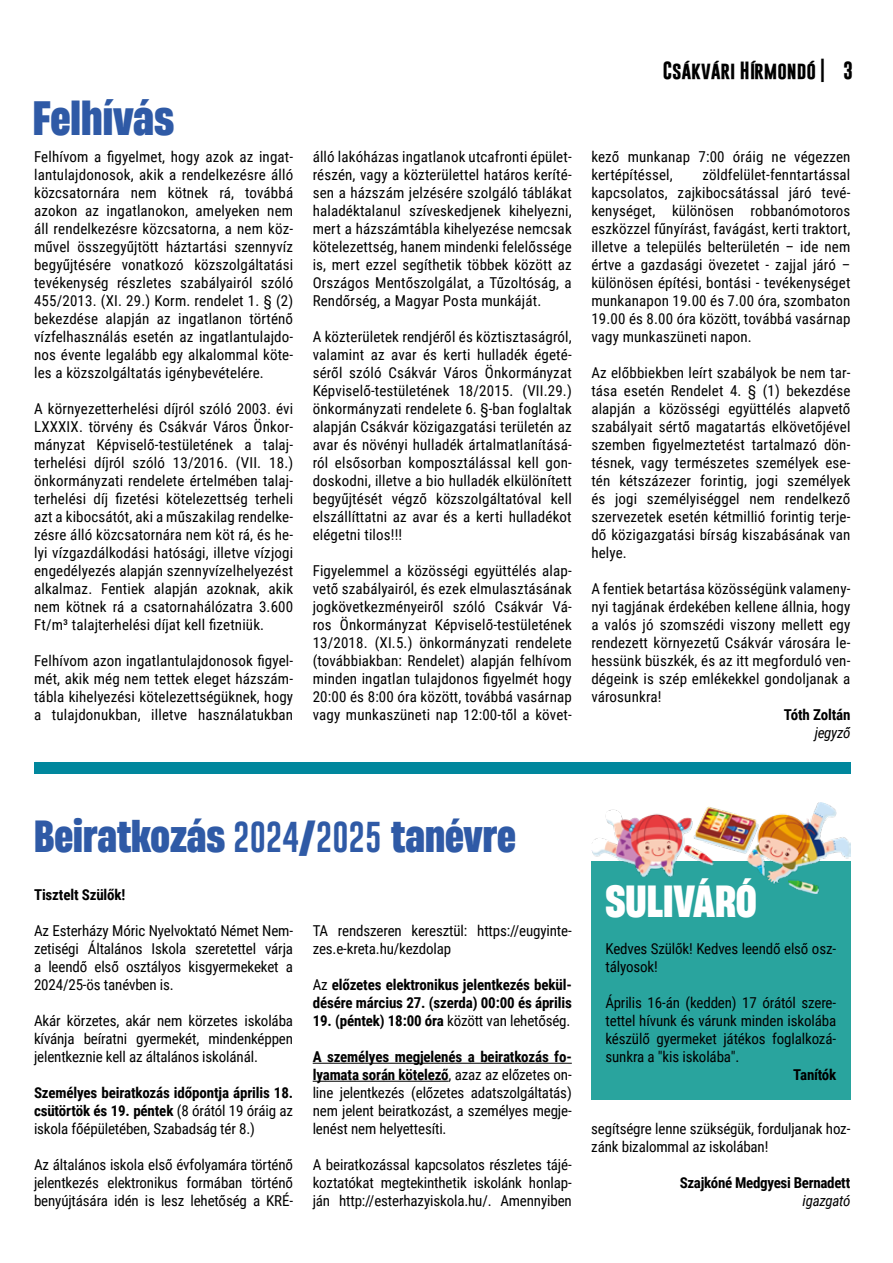
<style>
.page{position:relative;width:893px;height:1263px;background:#fff}
.page>*{position:absolute;margin:0;border:0;box-sizing:border-box;transform-origin:0 0}
.t1{font:800 45px "Heading Now Trial 57";color:#2f5aa6}
.t2{font:800 42px "Heading Now Trial 57";color:#2f5aa6}
.t3{font:800 42px "Heading Now Trial 57";color:#fff}
.t4{font:700 18px "Gobold";color:#000}
.t5{font:15px/18px "Roboto Condensed";color:#000;text-align:justify}
.t6{font:700 15px/18px "Roboto Condensed";letter-spacing:-.01em;color:#000;text-align:justify}
.t7{font:italic 15px "Roboto Condensed";letter-spacing:-.02em;color:#000}
.s1{font-family:"Gobold Lowplus";font-weight:400;font-size:31.5px}
.s2{font-weight:400}
.s3{font-weight:700}
</style>
<div class="page">
<div style="left:34px;top:762px;width:816px;height:11px;background:#00879d"></div>
<div style="left:591px;top:861px;width:259px;height:238px;background:#29a49e"></div>
<hr style="left:313px;top:1063px;width:259px;height:1px;background:#000">
<hr style="left:313px;top:1081px;width:136px;height:1px;background:#000">
<img style="left:591px;top:802px;width:259px;height:92px">
<h1 class="t1" style="left:33px;top:85px;width:143px">Felhívás</h1>
<p class="t5" style="left:34px;top:147px;width:261px">Felhívom a figyelmet, hogy azok az ingat&shy;lantulajdonosok, akik a rendelkezésre álló közcsatornára nem kötnek rá, továbbá azokon az ingatlanokon, amelyeken nem áll rendelkezésre közcsatorna, a nem köz&shy;művel összegyűjtött háztartási szennyvíz begyűjtésére vonatkozó közszolgáltatási tevékenység részletes szabályairól szóló 455/2013. (XI. 29.) Korm. rendelet 1. § (2) bekezdése alapján az ingatlanon történő vízfelhasználás esetén az ingatlantulajdo&shy;nos évente legalább egy alkalommal köte&shy;les a közszolgáltatás igénybevételére.</p>
<p class="t5" style="left:34px;top:399px;width:261px">A környezetterhelési díjról szóló 2003. évi LXXXIX. törvény és Csákvár Város Önkor&shy;mányzat Képviselő-testületének a talaj&shy;terhelési díjról szóló 13/2016. (VII. 18.) önkormányzati rendelete értelmében talaj&shy;terhelési díj fizetési kötelezettség terheli azt a kibocsátót, aki a műszakilag rendelke&shy;zésre álló közcsatornára nem köt rá, és he&shy;lyi vízgazdálkodási hatósági, illetve vízjogi engedélyezés alapján szennyvízelhelyezést alkalmaz. Fentiek alapján azoknak, akik nem kötnek rá a csatornahálózatra 3.600<br>Ft/m³ talajterhelési díjat kell fizetniük.</p>
<p class="t5" style="left:34px;top:651px;width:261px">Felhívom azon ingatlantulajdonosok figyel&shy;mét, akik még nem tettek eleget házszám&shy;tábla kihelyezési kötelezettségüknek, hogy a tulajdonukban, illetve használatukban</p>
<p class="t5" style="left:313px;top:147px;width:261px">álló lakóházas ingatlanok utcafronti épület&shy;részén, vagy a közterülettel határos keríté&shy;sen a házszám jelzésére szolgáló táblákat haladéktalanul szíveskedjenek kihelyezni, mert a házszámtábla kihelyezése nemcsak kötelezettség, hanem mindenki felelőssége is, mert ezzel segíthetik többek között az Országos Mentőszolgálat, a Tűzoltóság, a Rendőrség, a Magyar Posta munkáját.</p>
<p class="t5" style="left:313px;top:327px;width:261px">A közterületek rendjéről és köztisztaságról, valamint az avar és kerti hulladék égeté&shy;séről szóló Csákvár Város Önkormányzat Képviselő-testületének 18/2015. (VII.29.) önkormányzati rendelete 6. §-ban foglaltak alapján Csákvár közigazgatási területén az avar és növényi hulladék ártalmatlanításá&shy;ról elsősorban komposztálással kell gon&shy;doskodni, illetve a bio hulladék elkülönített begyűjtését végző közszolgáltatóval kell elszállíttatni az avar és a kerti hulladékot elégetni tilos!!!</p>
<p class="t5" style="left:313px;top:561px;width:261px">Figyelemmel a közösségi együttélés alap&shy;vető szabályairól, és ezek elmulasztásának jogkövetkezményeiről szóló Csákvár Vá&shy;ros Önkormányzat Képviselő-testületének 13/2018. (XI.5.) önkormányzati rendelete (továbbiakban: Rendelet) alapján felhívom minden ingatlan tulajdonos figyelmét hogy 20:00 és 8:00 óra között, továbbá vasárnap vagy munkaszüneti nap 12:00-től a követ-</p>
<p class="t4" style="left:663px;top:59px;width:192px">Csákvári Hírmondó | 3</p>
<p class="t5" style="left:591px;top:147px;width:261px">kező munkanap 7:00 óráig ne végezzen kertépítéssel,</p>
<p class="t5" style="left:591px;top:165px;width:261px;text-indent:111px">zöldfelület-fenntartással kapcsolatos, zajkibocsátással járó tevé&shy;kenységet, különösen robbanómotoros eszközzel fűnyírást, favágást, kerti traktort, illetve a település belterületén – ide nem értve a gazdasági övezetet - zajjal járó – különösen építési, bontási - tevékenységet munkanapon 19.00 és 7.00 óra, szombaton 19.00 és 8.00 óra között, továbbá vasárnap vagy munkaszüneti napon.</p>
<p class="t5" style="left:591px;top:363px;width:261px">Az előbbiekben leírt szabályok be nem tar&shy;tása esetén Rendelet 4. § (1) bekezdése alapján a közösségi együttélés alapvető szabályait sértő magatartás elkövetőjével szemben figyelmeztetést tartalmazó dön&shy;tésnek, vagy természetes személyek ese&shy;tén kétszázezer forintig, jogi személyek és jogi személyiséggel nem rendelkező szervezetek esetén kétmillió forintig terje&shy;dő közigazgatási bírság kiszabásának van helye.</p>
<p class="t5" style="left:591px;top:579px;width:261px">A fentiek betartása közösségünk valamen - nyi tagjának érdekében kellene állnia, hogy a valós jó szomszédi viszony mellett egy rendezett környezetű Csákvár városára le&shy;hessünk büszkék, és az itt megforduló ven&shy;dégeink is szép emlékekkel gondoljanak a városunkra!</p>
<p class="t6" style="left:784px;top:705px;width:68px">Tóth Zoltán</p>
<p class="t7" style="left:815px;top:722px;width:37px">jegyző</p>
<h2 class="t2" style="left:34px;top:805px;width:483px">Beiratkozás <span class="s1">2024</span>/<span class="s1">2025</span> tanévre</h2>
<p class="t6" style="left:34px;top:885px;width:93px">Tisztelt Szülők!</p>
<p class="t5" style="left:34px;top:921px;width:261px">Az Esterházy Móric Nyelvoktató Német Nem&shy;zetiségi Általános Iskola szeretettel várja a leendő első osztályos kisgyermekeket a 2024/25-ös tanévben is.</p>
<p class="t5" style="left:34px;top:1011px;width:261px">Akár körzetes, akár nem körzetes iskolába kívánja beíratni gyermekét, mindenképpen jelentkeznie kell az általános iskolánál.</p>
<p class="t6" style="left:34px;top:1083px;width:261px">Személyes beiratkozás időpontja április 18. csütörtök és 19. péntek <span class="s2">(8 órától 19 óráig az iskola főépületében, Szabadság tér 8.)</span></p>
<p class="t5" style="left:34px;top:1155px;width:261px">Az általános iskola első évfolyamára történő jelentkezés elektronikus formában történő benyújtására idén is lesz lehetőség a KRÉ-</p>
<p class="t5" style="left:313px;top:921px;width:261px">TA rendszeren keresztül: https://eugyinte&shy;zes.e-kreta.hu/kezdolap</p>
<p class="t6" style="left:313px;top:975px;width:261px"><span class="s2">Az</span> előzetes elektronikus jelentkezés bekül&shy;désére március 27. (szerda) 00:00 és április</p>
<p class="t6" style="left:313px;top:1011px;width:259px">19. (péntek) 18:00 óra <span class="s2">között van lehetőség.</span></p>
<p class="t5" style="left:313px;top:1047px;width:261px"><span class="s3">A személyes megjelenés a beiratkozás fo&shy;lyamata során kötelező</span>, azaz az előzetes on&shy;line jelentkezés (előzetes adatszolgáltatás) nem jelent beiratkozást, a személyes megje&shy;lenést nem helyettesíti.</p>
<p class="t5" style="left:313px;top:1155px;width:261px">A beiratkozással kapcsolatos részletes tájé&shy;koztatókat megtekinthetik iskolánk honlap&shy;ján http://esterhazyiskola.hu/. Amennyiben</p>
<h2 class="t3" style="left:605px;top:870px;width:153px">SULIVÁRÓ</h2>
<p class="t5" style="left:605px;top:939px;width:232px">Kedves Szülők! Kedves leendő első osz&shy;tályosok!</p>
<p class="t5" style="left:605px;top:993px;width:232px">Április 16-án (kedden) 17 órától szere&shy;tettel hívunk és várunk minden iskolába készülő gyermeket játékos foglalkozá&shy;sunkra a "kis iskolába".</p>
<p class="t6" style="left:793px;top:1065px;width:44px">Tanítók</p>
<p class="t5" style="left:591px;top:1119px;width:261px">segítségre lenne szükségük, forduljanak hoz&shy;zánk bizalommal az iskolában!</p>
<p class="t6" style="left:680px;top:1173px;width:172px">Szajkóné Medgyesi Bernadett</p>
<p class="t7" style="left:803px;top:1190px;width:49px">igazgató</p>
</div>
